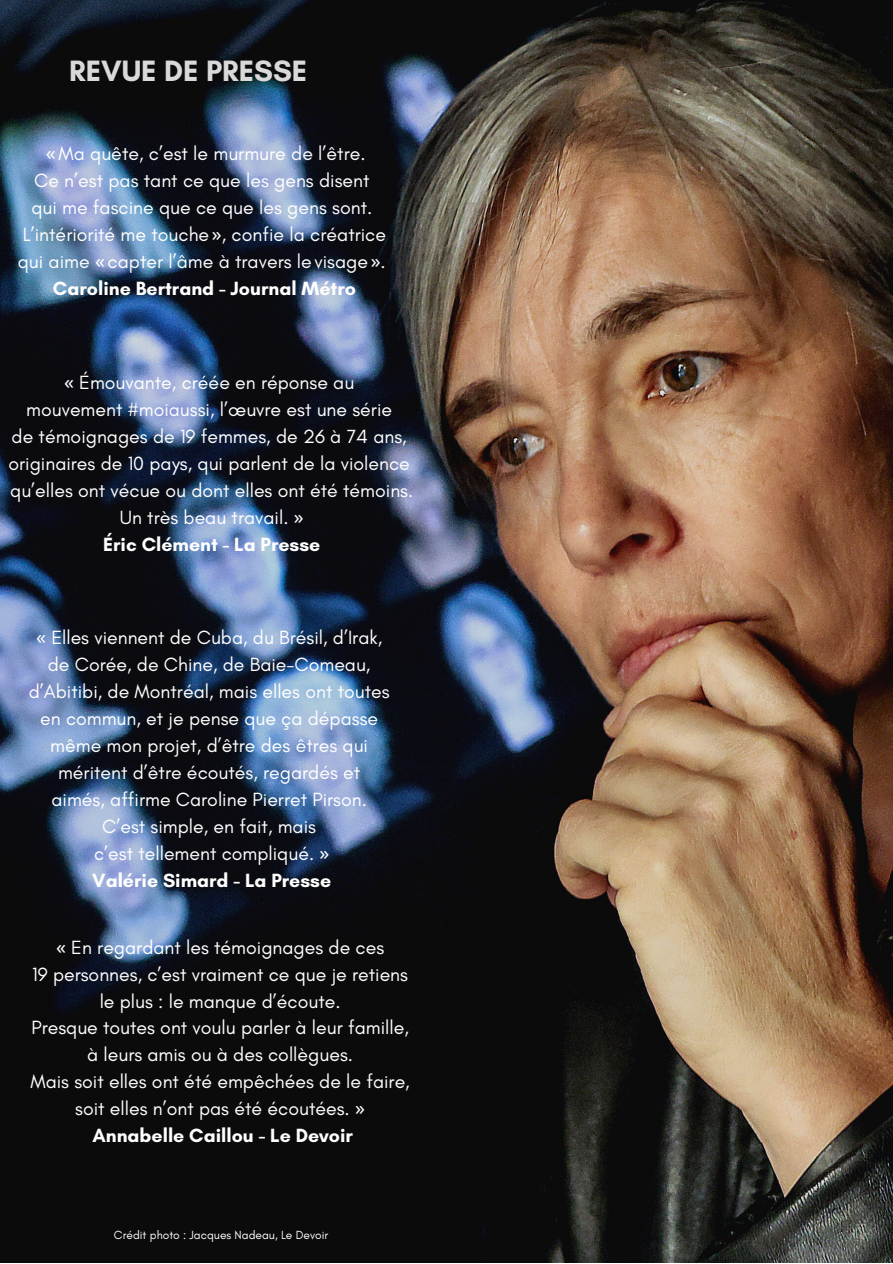
<style>
.page{position:relative;width:893px;height:1264px;background:#fff}
.page>*{position:absolute;margin:0;border:0;box-sizing:border-box;transform-origin:0 0}
.t1{font:700 30px "Glacial Indifference";color:#d9d9d9}
.t2{font:19.5px/27px "Glacial Indifference";color:#fff;text-align:center}
.t3{font:12px "Glacial Indifference";color:#fff}
.s1{font-family:"Noto Sans"}
.s2{font-weight:700}
</style>
<div class="page">
<img style="left:0;top:0;width:892px;height:1262px">
<h1 class="t1" style="left:69px;top:52px;width:240px">REVUE DE PRESSE</h1>
<p class="t2" style="left:18px;top:139px;width:370px"><span class="s1">«</span>Ma quête, c’est le murmure de l’être.<br>Ce n’est pas tant ce que les gens disent<br>qui me fascine que ce que les gens sont.<br>L’intériorité me touche<span class="s1">»</span>, confie la créatrice qui aime <span class="s1">«</span> capter l’âme à travers levisage<span class="s1">»</span>.<br><span class="s2">Caroline Bertrand - Journal Métro</span></p>
<p class="t2" style="left:9px;top:368px;width:406px"><span class="s1">«</span> Émouvante, créée en réponse au<br>mouvement #moiaussi, l’œuvre est une série<br>de témoignages de 19 femmes, de 26 à 74 ans, originaires de 10 pays, qui parlent de la violence qu’elles ont vécue ou dont elles ont été témoins.<br>Un très beau travail. <span class="s1">»<br></span><span class="s2">Éric Clément - La Presse</span></p>
<p class="t2" style="left:29px;top:623px;width:362px"><span class="s1">«</span> Elles viennent de Cuba, du Brésil, d’Irak, de Corée, de Chine, de Baie-Comeau, d’Abitibi, de Montréal, mais elles ont toutes en commun, et je pense que ça dépasse même mon projet, d’être des êtres qui méritent d’être écoutés, regardés et<br>aimés, affirme Caroline Pierret Pirson.<br>C’est simple, en fait, mais<br>c’est tellement compliqué. <span class="s1">»<br></span><span class="s2">Valérie Simard - La Presse</span></p>
<p class="t2" style="left:30px;top:933px;width:381px"><span class="s1">«</span> En regardant les témoignages de ces<br>19 personnes, c’est vraiment ce que je retiens le plus : le manque d’écoute.<br>Presque toutes ont voulu parler à leur famille, à leurs amis ou à des collègues.<br>Mais soit elles ont été empêchées de le faire, soit elles n’ont pas été écoutées. <span class="s1">» </span><span class="s2">Annabelle Caillou - Le Devoir</span></p>
<p class="t3" style="left:114px;top:1227px;width:216px">Crédit photo : Jacques Nadeau, Le Devoir</p>
</div>
